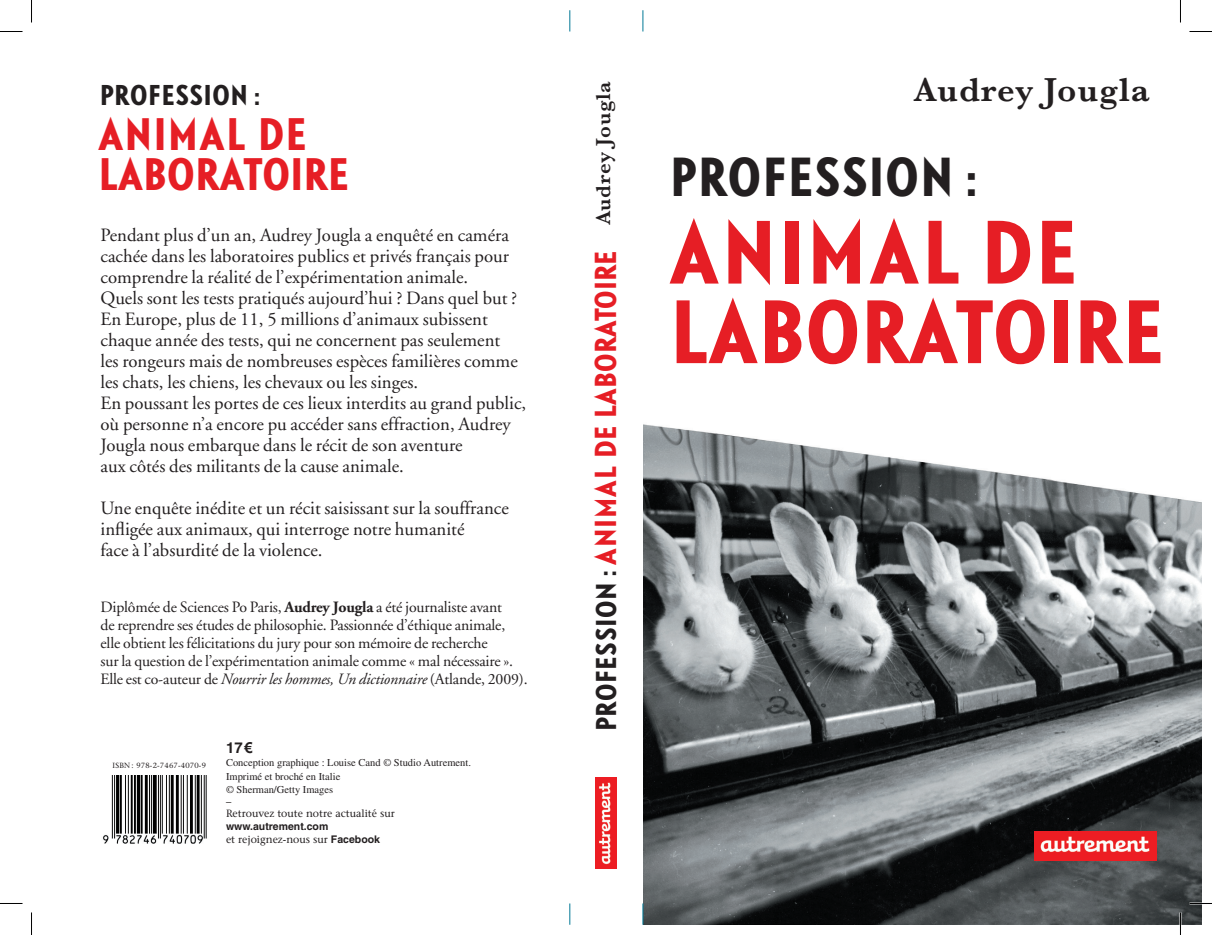
<style>
.page{position:relative;width:1212px;height:935px;background:#fff}
.page>*{position:absolute;margin:0;border:0;box-sizing:border-box;transform-origin:0 0}
.t1{font:700 condensed 79.8px/79.5px "DTL Nobel T";letter-spacing:.01em;color:#e61e25}
.t2{font:700 condensed 48.9px "DTL Nobel T";letter-spacing:.02em;color:#231f20}
.t3{font:700 condensed 40.5px/40.5px "DTL Nobel T";letter-spacing:.01em;color:#e61e25}
.t4{font:600 34.5px "Baskerville MT Std";letter-spacing:.03em;color:#231f20}
.t5{font:700 condensed 27px "DTL Nobel T";letter-spacing:.01em;color:#e61e25}
.t6{font:700 condensed 25.5px "DTL Nobel T";letter-spacing:.02em;color:#231f20}
.t7{font:600 21px "Baskerville MT Std";letter-spacing:.03em;color:#231f20}
.t8{font:18.75px/21px "Adobe Garamond";color:#231f20}
.t9{font:15.75px/18px "Adobe Garamond";letter-spacing:-.01em;color:#231f20}
.t10{font:700 15px "Helvetica";color:#231f20}
.t11{font:10.5px/13.5px "Times";color:#231f20}
.t12{font:10.5px/12.8px "Stone Serif";color:#231f20}
.t13{font:700 10.5px "Helvetica";color:#231f20}
.t14{font:7.5px "Stone Serif";letter-spacing:.03em;color:#231f20}
.s1{font-size:25.5px;color:#231f20}
.s2{font-weight:700}
.s3{font-style:italic}
.s4{font-family:"Arial"}
.s5{font-family:"Helvetica";font-weight:700}
</style>
<div class="page">
<img style="left:643px;top:424px;width:558px;height:500px">
<img style="left:1034px;top:831px;width:122px;height:30px">
<img style="left:595px;top:777px;width:21px;height:91px">
<img style="left:102px;top:775px;width:105px;height:68px">
<svg style="left:569px;top:10px;width:1px;height:21px"></svg>
<svg style="left:569px;top:903px;width:1px;height:21px"></svg>
<svg style="left:642px;top:10px;width:1px;height:21px"></svg>
<svg style="left:642px;top:903px;width:1px;height:21px"></svg>
<hr style="left:1189px;top:902px;width:22px;height:2px;background:#fff">
<svg style="left:0;top:31px;width:22px;height:1px"></svg>
<svg style="left:1189px;top:31px;width:22px;height:1px"></svg>
<svg style="left:0;top:903px;width:22px;height:1px"></svg>
<svg style="left:1189px;top:903px;width:22px;height:1px"></svg>
<svg style="left:31px;top:0;width:1px;height:22px"></svg>
<svg style="left:31px;top:912px;width:1px;height:23px"></svg>
<svg style="left:1179px;top:912px;width:1px;height:13px"></svg>
<h3 class="t6" style="left:100px;top:77px;width:161px">PROFESSION :</h3>
<h3 class="t4" style="left:913px;top:70px;width:238px">Audrey Jougla</h3>
<p class="t7" style="left:591px;top:225px;width:145px;rotate:-90deg">Audrey Jougla</p>
<h3 class="t3" style="left:98px;top:112px;width:252px">ANIMAL DE<br>LABORATOIRE</h3>
<h2 class="t2" style="left:669px;top:142px;width:307px">PROFESSION :</h2>
<h1 class="t1" style="left:669px;top:209px;width:495px">ANIMAL DE<br>LABORATOIRE</h1>
<p class="t8" style="left:100px;top:225px;width:427px">Pendant plus d’un an, Audrey Jougla a enquêté en caméra cachée dans les laboratoires publics et privés français pour comprendre la réalité de l’expérimentation animale.<br>Quels sont les tests pratiqués aujourd’hui ? Dans quel but ?<br>En Europe, plus de 11, 5 millions d’animaux subissent chaque année des tests, qui ne concernent pas seulement<br>les rongeurs mais de nombreuses espèces familières comme les chats, les chiens, les chevaux ou les singes.<br>En poussant les portes de ces lieux interdits au grand public, où personne n’a encore pu accéder sans effraction, Audrey Jougla nous embarque dans le récit de son aventure<br>aux côtés des militants de la cause animale.</p>
<p class="t8" style="left:100px;top:498px;width:410px">Une enquête inédite et un récit saisissant sur la souffrance infligée aux animaux, qui interroge notre humanité<br>face à l’absurdité de la violence.</p>
<h3 class="t5" style="left:586px;top:731px;width:481px;rotate:-90deg"><span class="s1">PROFESSION :</span> ANIMAL DE LABORATOIRE</h3>
<p class="t9" style="left:100px;top:598px;width:428px">Diplômée de Sciences Po Paris, <span class="s2">Audrey Jougla</span> a été journaliste avant<br>de reprendre ses études de philosophie. Passionnée d’éthique animale, elle obtient les félicitations du jury pour son mémoire de recherche<br>sur la question de l’expérimentation animale comme « mal nécessaire ».<br>Elle est co-auteur de <span class="s3">Nourrir les hommes, Un dictionnaire</span> (Atlande, 2009).</p>
<p class="t14" style="left:112px;top:761px;width:95px">ISBN : 978-2-7467-4070-9</p>
<p class="t10" style="left:226px;top:738px;width:28px">17<span class="s4">€</span></p>
<p class="t11" style="left:226px;top:756px;width:246px">Conception graphique : Louise Cand © Studio Autrement.<br>Imprimé et broché en Italie<br>© Sherman/Getty Images</p>
<p class="t12" style="left:226px;top:794px;width:170px">–<br>Retrouvez toute notre actualité sur</p>
<p class="t13" style="left:226px;top:820px;width:104px">www.autrement.com</p>
<p class="t12" style="left:226px;top:832px;width:155px">et rejoignez-nous sur <span class="s5">Facebook</span></p>
</div>
